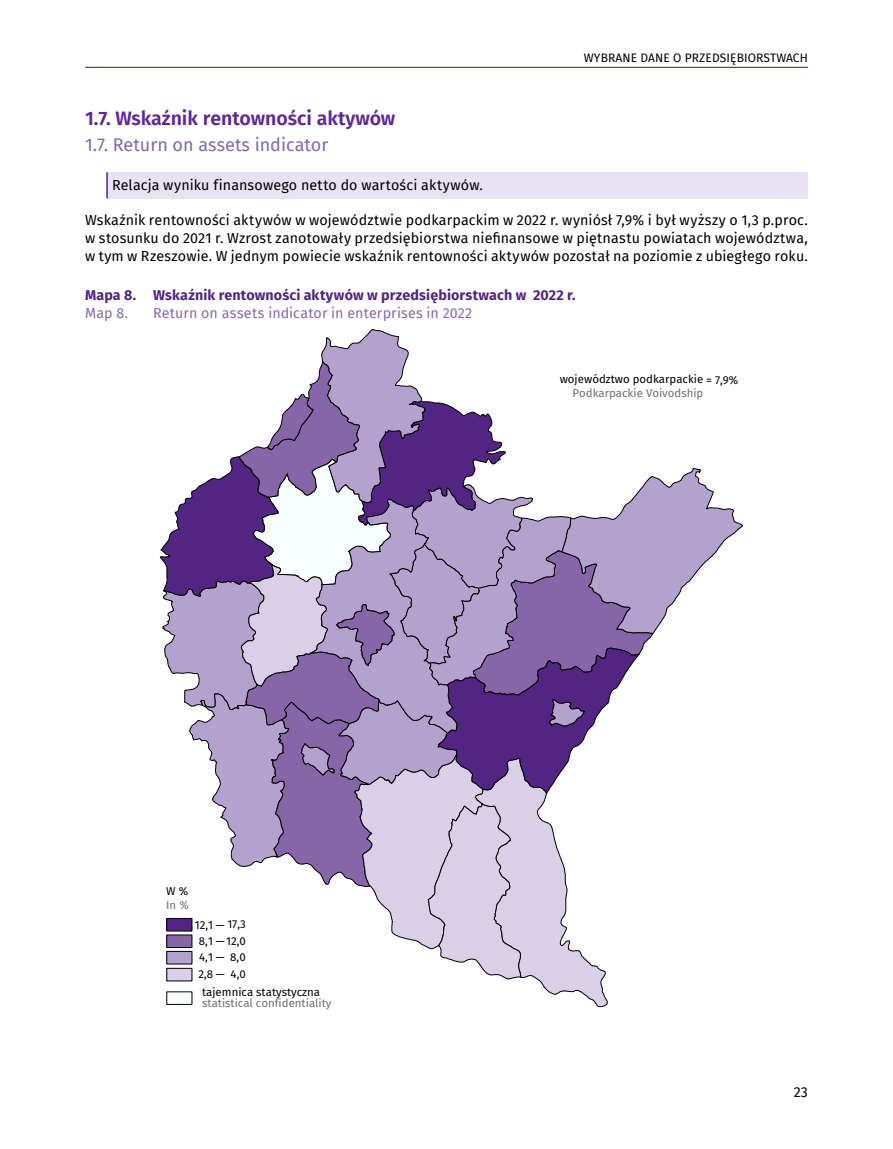
<style>
.page{position:relative;width:893px;height:1149px;background:#fff}
.page>*{position:absolute;margin:0;border:0;box-sizing:border-box;transform-origin:0 0}
.II_PL{font:600 19.5px "Fira Sans";color:#5f279e}
.II_EN{font:18px "Fira Sans";color:#8169ae}
.text_główny_PL{font:14.25px/18px "Fira Sans";letter-spacing:.01em;color:#000;text-align:justify}
.t1{font:700 14.25px "Fira Sans";letter-spacing:.01em;color:#522583}
.Wyjaśnienie{font:14.25px "Fira Sans";letter-spacing:.01em;color:#000}
.t2{font:14.25px "Fira Sans";letter-spacing:.01em;color:#8968aa}
.t3{font:12px "Fira Sans";letter-spacing:.01em;color:#000}
.t4{font:11.4px/16.6px "Fira Sans";color:#000}
.t5{font:11.4px/11.4px "Fira Sans";color:#6f6f6e}
.s1{color:#000}
.s2{font-size:11.7px}
.s3{color:#6f6f6e}
</style>
<div class="page">
<hr style="left:85px;top:67px;width:723px;height:1px;background:#522583">
<div style="left:107px;top:172px;width:701px;height:26px;background:#e8e2f2"></div>
<hr style="left:106px;top:172px;width:2px;height:26px;background:#522583">
<svg style="left:160px;top:329px;width:584px;height:677px"></svg>
<div style="left:167px;top:918px;width:25px;height:12px;background:#522583"></div>
<div style="left:167px;top:918px;width:25px;height:12px;border:1px solid #000"></div>
<div style="left:167px;top:934px;width:25px;height:13px;background:#8765a9"></div>
<div style="left:167px;top:951px;width:25px;height:12px;background:#b4a1ce"></div>
<div style="left:167px;top:950px;width:25px;height:13px;border:1px solid #000"></div>
<div style="left:167px;top:968px;width:25px;height:12px;background:#d9d0e8"></div>
<div style="left:167px;top:967px;width:25px;height:13px;border:1px solid #000"></div>
<p class="t3" style="left:584px;top:49px;width:225px">WYBRANE DANE O PRZEDSIĘBIORSTWACH</p>
<h2 class="II_PL" style="left:85px;top:102px;width:312px">1.7. Wskaźnik rentowności aktywów</h2>
<h2 class="II_EN" style="left:85px;top:131px;width:245px">1.7. Return on assets indicator</h2>
<p class="Wyjaśnienie" style="left:112px;top:174px;width:372px">Relacja wyniku finansowego netto do wartości aktywów.</p>
<p class="text_główny_PL" style="left:85px;top:211px;width:724px">Wskaźnik rentowności aktywów w województwie podkarpackim w 2022 r. wyniósł 7,9% i był wyższy o 1,3 p.proc. w stosunku do 2021 r. Wzrost zanotowały przedsiębiorstwa niefinansowe w piętnastu powiatach województwa, w tym w Rzeszowie. W jednym powiecie wskaźnik rentowności aktywów pozostał na poziomie z ubiegłego roku.</p>
<p class="t1" style="left:85px;top:283px;width:492px">Mapa 8. Wskaźnik rentowności aktywów w przedsiębiorstwach w 2022 r.</p>
<p class="t2" style="left:85px;top:302px;width:44px">Map 8.</p>
<p class="t2" style="left:153px;top:302px;width:321px">Return on assets indicator in enterprises in 2022</p>
<p class="t5" style="left:166px;top:884px;width:24px;line-height:13.6px"><span class="s1">W %<br></span>In %</p>
<p class="t4" style="left:195px;top:915px;width:52px;text-align:center"><span class="s2">12,1</span> — 17,3<br>8,1 —12,0<br>4,1 — 8,0<br>2,8 — 4,0</p>
<p class="t5" style="left:202px;top:985px;width:131px"><span class="s1">tajemnica statystyczna </span>statistical confidentiality</p>
<p class="t4" style="left:573px;top:372px;width:167px;line-height:13.6px;text-indent:-13px">województwo podkarpackie = 7,9%<br><span class="s3">Podkarpackie Voivodship</span></p>
<p class="text_główny_PL" style="left:794px;top:1082px;width:16px">23</p>
</div>
